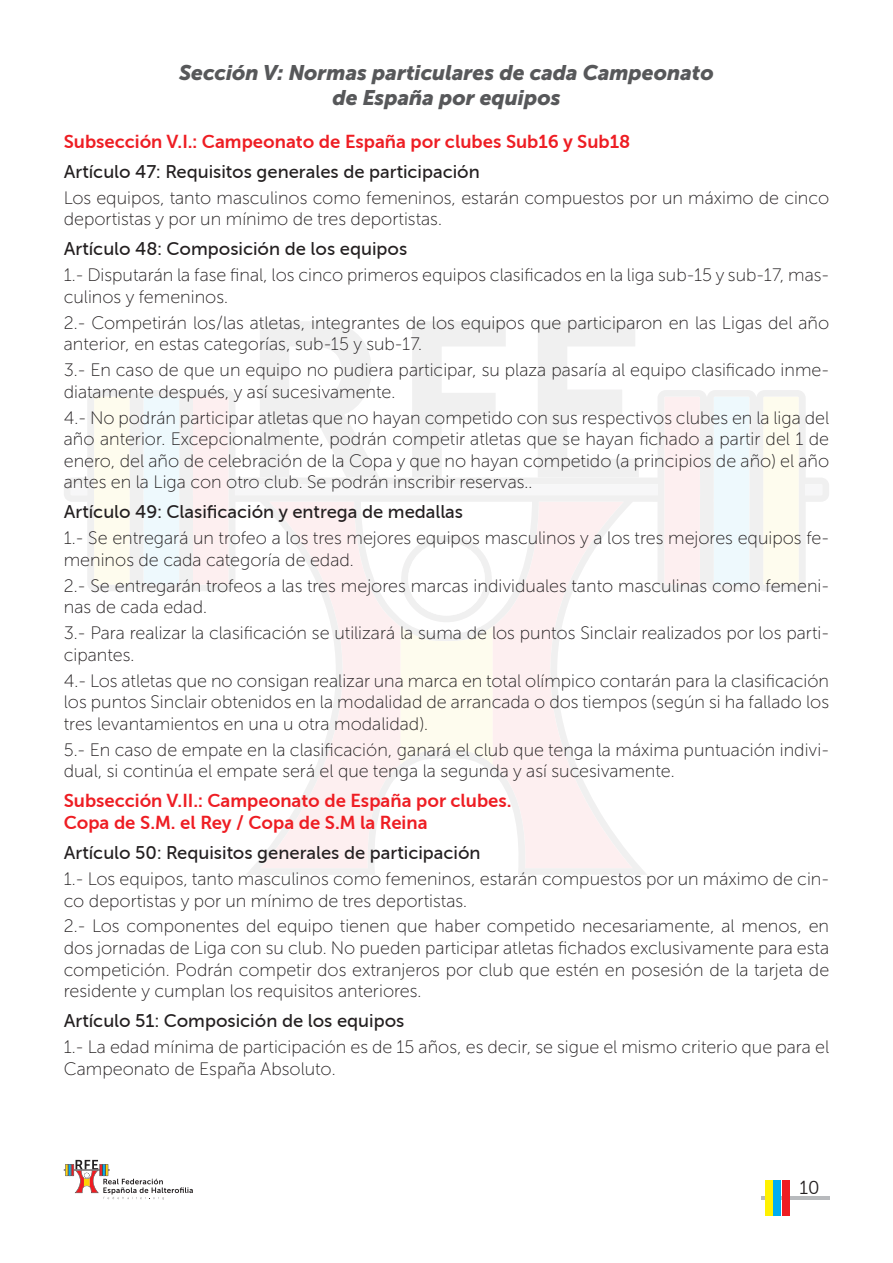
<style>
.page{position:relative;width:893px;height:1263px;background:#fff}
.page>*{position:absolute;margin:0;border:0;box-sizing:border-box;transform-origin:0 0}
.Subtitulo{font:italic 21px/25.2px "Museo Sans Cyrl 900";color:#57585a;text-align:center}
.Texto{font:18px/21.6px "Museo Sans Cyrl 100";color:#231f20}
.Ladillo_1{font:18px "Museo Sans Cyrl 500";color:#231f20}
.Ladillo{font:18px/21.6px "Museo Sans Cyrl 700";color:#ee1d23}
.t1{font:18px "Museo Sans Cyrl 300";color:#231f20}
</style>
<div class="page">
<hr style="left:761px;top:1196px;width:68px;height:3px;background:#b8babd">
<div style="left:782px;top:1180px;width:8px;height:35px;background:#ee1d23"></div>
<div style="left:774px;top:1180px;width:7px;height:35px;background:#00aeef"></div>
<div style="left:765px;top:1180px;width:8px;height:35px;background:#fff101"></div>
<svg style="left:64px;top:1160px;width:129px;height:40px"></svg>
<svg style="left:538px;top:321px;width:97px;height:69px"></svg>
<svg style="left:412px;top:321px;width:94px;height:69px"></svg>
<svg style="left:260px;top:321px;width:111px;height:69px"></svg>
<svg style="left:64px;top:390px;width:765px;height:485px"></svg>
<svg style="left:401px;top:535px;width:92px;height:229px"></svg>
<p class="Subtitulo" style="left:179px;top:59px;width:536px">Sección V: Normas particulares de cada Campeonato de España por equipos</p>
<p class="Ladillo" style="left:64px;top:130px;width:568px">Subsección V.I.: Campeonato de España por clubes Sub16 y Sub18</p>
<p class="Ladillo_1" style="left:64px;top:161px;width:418px">Artículo 47: Requisitos generales de participación</p>
<p class="Texto" style="left:64px;top:187px;width:767px">Los equipos, tanto masculinos como femeninos, estarán compuestos por un máximo de cinco deportistas y por un mínimo de tres deportistas.</p>
<p class="Ladillo_1" style="left:64px;top:239px;width:345px">Artículo 48: Composición de los equipos</p>
<p class="Texto" style="left:64px;top:264px;width:767px">1.- Disputarán la fase final, los cinco primeros equipos clasificados en la liga sub-15 y sub-17, mas&shy;culinos y femeninos.</p>
<p class="Texto" style="left:64px;top:312px;width:767px">2.- Competirán los/las atletas, integrantes de los equipos que participaron en las Ligas del año anterior, en estas categorías, sub-15 y sub-17.</p>
<p class="Texto" style="left:64px;top:359px;width:767px">3.- En caso de que un equipo no pudiera participar, su plaza pasaría al equipo clasificado inme&shy;diatamente después, y así sucesivamente.</p>
<p class="Texto" style="left:64px;top:407px;width:767px;text-align:justify">4.- No podrán participar atletas que no hayan competido con sus respectivos clubes en la liga del año anterior. Excepcionalmente, podrán competir atletas que se hayan fichado a partir del 1 de enero, del año de celebración de la Copa y que no hayan competido (a principios de año) el año antes en la Liga con otro club. Se podrán inscribir reservas..</p>
<p class="Ladillo_1" style="left:64px;top:502px;width:401px">Artículo 49: Clasificación y entrega de medallas</p>
<p class="Texto" style="left:64px;top:527px;width:767px">1.- Se entregará un trofeo a los tres mejores equipos masculinos y a los tres mejores equipos fe&shy;meninos de cada categoría de edad.</p>
<p class="Texto" style="left:64px;top:575px;width:767px">2.- Se entregarán trofeos a las tres mejores marcas individuales tanto masculinas como femeni&shy;nas de cada edad.</p>
<p class="Texto" style="left:64px;top:622px;width:767px">3.- Para realizar la clasificación se utilizará la suma de los puntos Sinclair realizados por los parti&shy;cipantes.</p>
<p class="Texto" style="left:64px;top:670px;width:767px;text-align:justify">4.- Los atletas que no consigan realizar una marca en total olímpico contarán para la clasificación los puntos Sinclair obtenidos en la modalidad de arrancada o dos tiempos (según si ha fallado los tres levantamientos en una u otra modalidad).</p>
<p class="Texto" style="left:64px;top:739px;width:767px">5.- En caso de empate en la clasificación, ganará el club que tenga la máxima puntuación indivi&shy;dual, si continúa el empate será el que tenga la segunda y así sucesivamente.</p>
<p class="Ladillo" style="left:64px;top:790px;width:449px">Subsección V.II.: Campeonato de España por clubes.<br>Copa de S.M. el Rey / Copa de S.M la Reina</p>
<p class="Ladillo_1" style="left:64px;top:843px;width:418px">Artículo 50: Requisitos generales de participación</p>
<p class="Texto" style="left:64px;top:868px;width:767px">1.- Los equipos, tanto masculinos como femeninos, estarán compuestos por un máximo de cin&shy;co deportistas y por un mínimo de tres deportistas.</p>
<p class="Texto" style="left:64px;top:916px;width:767px;text-align:justify">2.- Los componentes del equipo tienen que haber competido necesariamente, al menos, en dos jornadas de Liga con su club. No pueden participar atletas fichados exclusivamente para esta competición. Podrán competir dos extranjeros por club que estén en posesión de la tarjeta de residente y cumplan los requisitos anteriores.</p>
<p class="Ladillo_1" style="left:64px;top:1011px;width:342px">Artículo 51: Composición de los equipos</p>
<p class="Texto" style="left:64px;top:1036px;width:767px">1.- La edad mínima de participación es de 15 años, es decir, se sigue el mismo criterio que para el<br>Campeonato de España Absoluto.</p>
<p class="t1" style="left:799px;top:1177px;width:22px">10</p>
</div>
